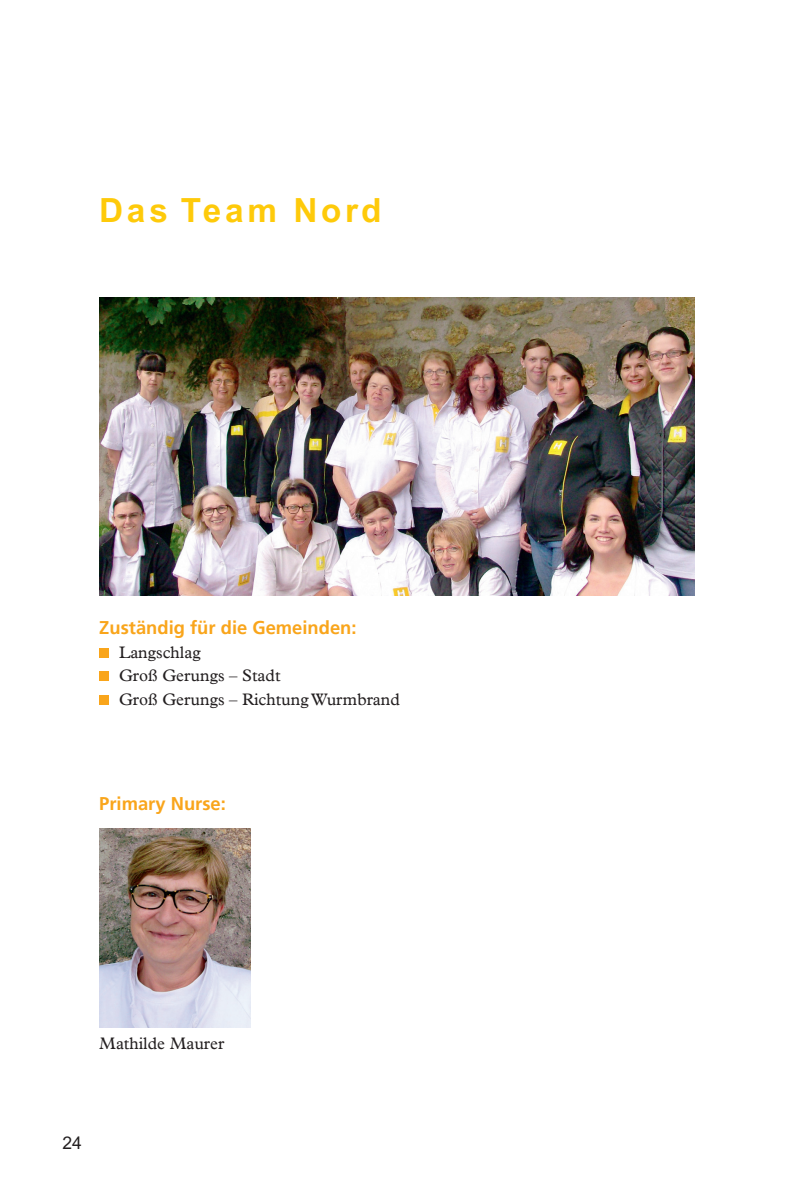
<style>
.page{position:relative;width:794px;height:1191px;background:#fff}
.page>*{position:absolute;margin:0;border:0;box-sizing:border-box;transform-origin:0 0}
.t1{font:700 33.25px "Arial";letter-spacing:.11em;color:#feca0a}
.t2{font:700 18.38px "Frutiger";color:#f9a51b}
.t3{font:17.5px "Arial";color:#231f20}
.t4{font:16.62px/23.6px "Plantin";color:#231f20}
</style>
<div class="page">
<div style="left:99px;top:648px;width:10px;height:10px;background:#f9a51b"></div>
<div style="left:99px;top:671px;width:10px;height:10px;background:#f9a51b"></div>
<div style="left:99px;top:695px;width:10px;height:10px;background:#f9a51b"></div>
<img style="left:99px;top:298px;width:595px;height:297px">
<img style="left:99px;top:828px;width:152px;height:199px">
<h1 class="t1" style="left:99px;top:191px;width:284px">Das Team Nord</h1>
<p class="t2" style="left:99px;top:617px;width:259px">Zuständig für die Gemeinden:</p>
<p class="t4" style="left:119px;top:640px;width:282px">Langschlag<br>Groß Gerungs – Stadt<br>Groß Gerungs – Richtung Wurmbrand</p>
<p class="t2" style="left:99px;top:793px;width:128px">Primary Nurse:</p>
<p class="t4" style="left:99px;top:1031px;width:126px">Mathilde Maurer</p>
<p class="t3" style="left:62px;top:1132px;width:21px">24</p>
</div>
